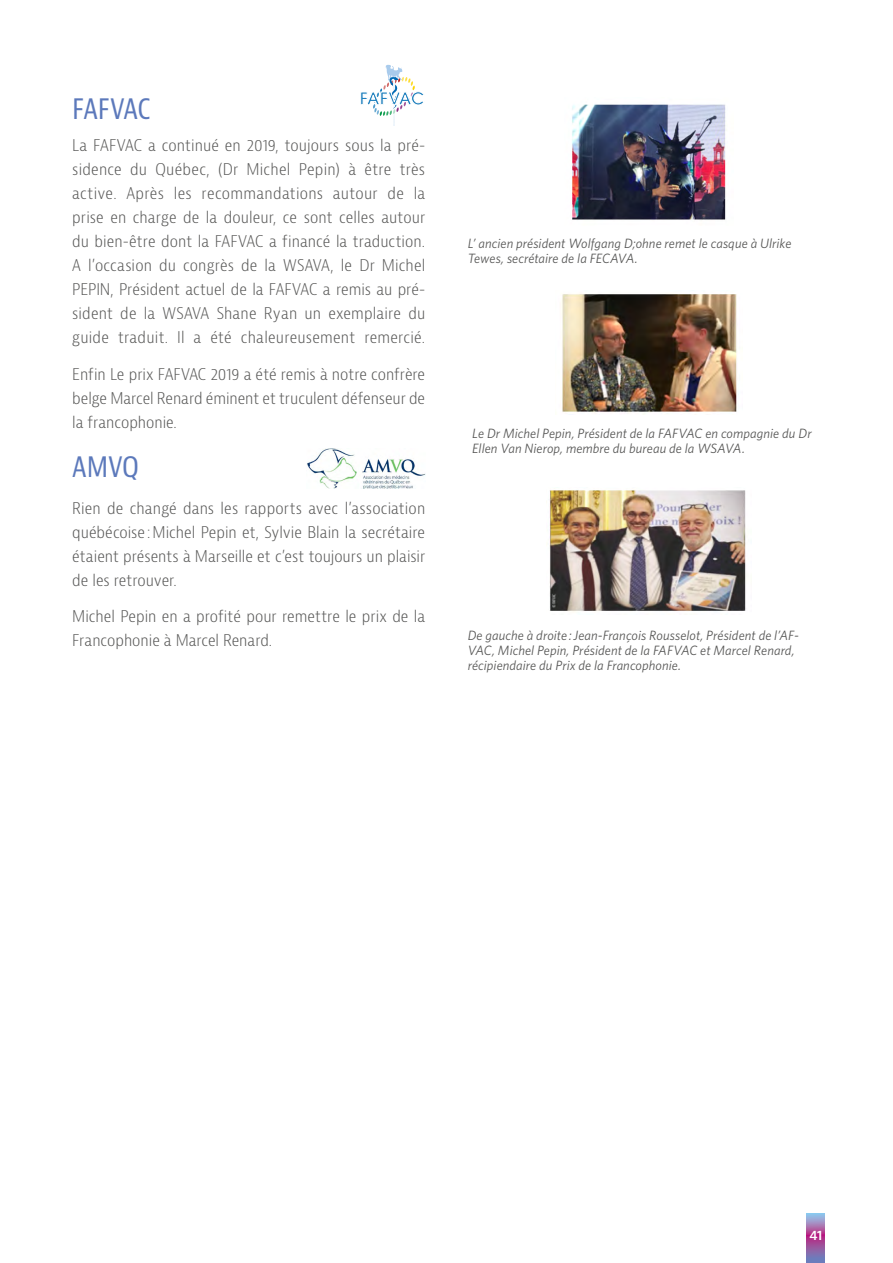
<style>
.page{position:relative;width:893px;height:1263px;background:#fff}
.page>*{position:absolute;margin:0;border:0;box-sizing:border-box;transform-origin:0 0}
.t1{font:condensed 30px "Bernina Sans";letter-spacing:-.01em;color:#5c79bb}
.t2{font:300 condensed 15.75px/24px "Bernina Sans";color:#575756;text-align:justify}
.t3{font:italic 13.5px/15px "Whitney";letter-spacing:.005em;color:#575756}
.t4{font:600 13.5px "Whitney";color:#fff}
</style>
<div class="page">
<svg style="left:807px;top:1213px;width:18px;height:50px"></svg>
<img style="left:307px;top:449px;width:118px;height:39px">
<svg style="left:360px;top:65px;width:64px;height:61px"></svg>
<img style="left:549px;top:490px;width:197px;height:122px">
<img style="left:561px;top:294px;width:178px;height:120px">
<img style="left:572px;top:104px;width:155px;height:116px">
<h1 class="t1" style="left:72px;top:89px;width:80px">FAFVAC</h1>
<p class="t2" style="left:72px;top:134px;width:354px">La FAFVAC a continué en 2019, toujours sous la pré&shy;sidence du Québec, (Dr Michel Pepin) à être très active. Après les recommandations autour de la prise en charge de la douleur, ce sont celles autour du bien-être dont la FAFVAC a financé la traduction.<br>A l’occasion du congrès de la WSAVA, le Dr Michel PEPIN, Président actuel de la FAFVAC a remis au pré&shy;sident de la WSAVA Shane Ryan un exemplaire du guide traduit. Il a été chaleureusement remercié.</p>
<p class="t2" style="left:72px;top:363px;width:354px">Enfin Le prix FAFVAC 2019 a été remis à notre confrère belge Marcel Renard éminent et truculent défenseur de la francophonie.</p>
<h1 class="t1" style="left:72px;top:447px;width:68px">AMVQ</h1>
<p class="t2" style="left:72px;top:496px;width:354px">Rien de changé dans les rapports avec l’association québécoise :Michel Pepin et, Sylvie Blain la secrétaire étaient présents à Marseille et c’est toujours un plaisir de les retrouver.</p>
<p class="t2" style="left:72px;top:605px;width:354px">Michel Pepin en a profité pour remettre le prix de la<br>Francophonie à Marcel Renard.</p>
<p class="t3" style="left:468px;top:235px;width:325px">L’ ancien président Wolfgang D;ohne remet le casque à Ulrike<br>Tewes, secrétaire de la FECAVA.</p>
<p class="t3" style="left:472px;top:426px;width:341px">Le Dr Michel Pepin, Président de la FAFVAC en compagnie du Dr<br>Ellen Van Nierop, membre du bureau de la WSAVA.</p>
<p class="t3" style="left:468px;top:627px;width:333px">De gauche à droite :Jean-François Rousselot, Président de l’AF-<br>VAC, Michel Pepin, Président de la FAFVAC et Marcel Renard, récipiendaire du Prix de la Francophonie.</p>
<p class="t4" style="left:809px;top:1227px;width:14px">41</p>
</div>
